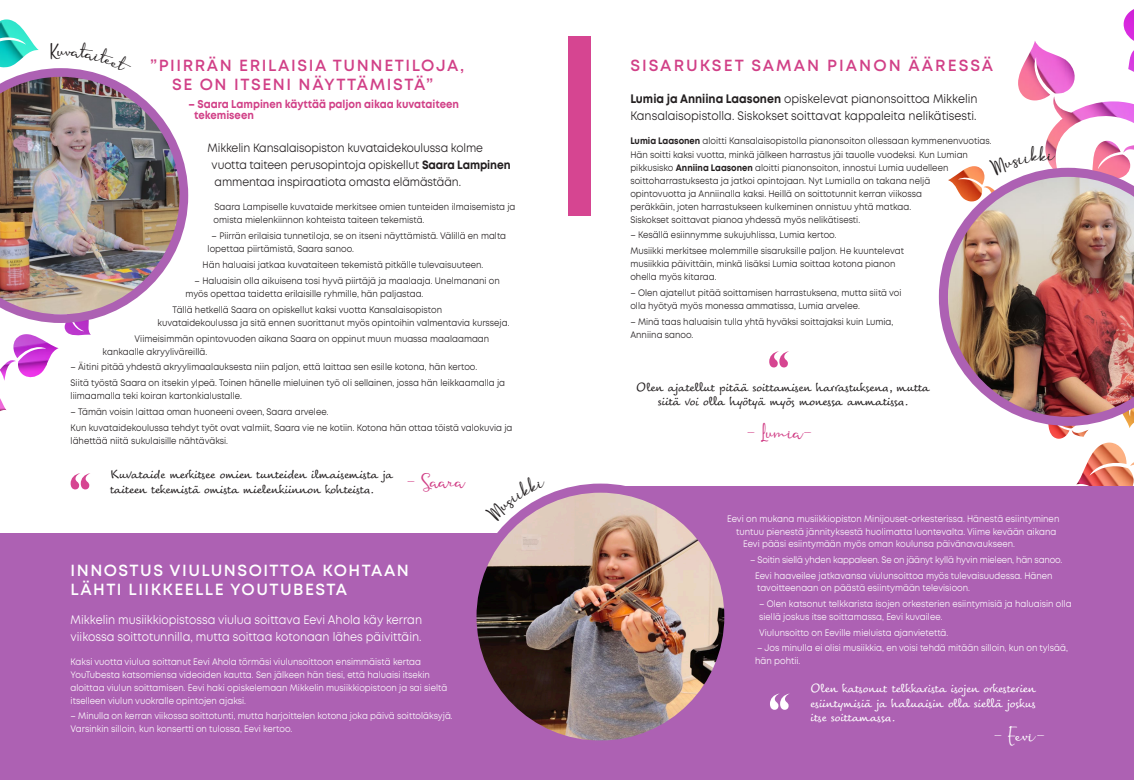
<style>
.page{position:relative;width:1134px;height:780px;background:#fff}
.page>*{position:absolute;margin:0;border:0;box-sizing:border-box;transform-origin:0 0}
.t1{font:19.9px "Anuin";letter-spacing:-.005em;color:#d14087;scale:.9 1}
.t2{font:19.9px "Anuin";color:#fff;scale:.9 1}
.t3{font:600 16.1px/18.9px "Mont";letter-spacing:.09em;color:#fff}
.t4{font:600 16.1px/18.9px "Mont";letter-spacing:.1em;color:#d14087;text-align:center}
.t5{font:600 16.1px "Mont";letter-spacing:.125em;color:#d14087}
.nostot{font:12.3px/14.2px "Tornac";color:#231f20;scale:.9 1}
.t6{font:12.3px/17px "Mont";color:#fff;scale:.9 1}
.t7{font:12.3px/17px "Mont";color:#231f20;scale:.9 1}
.nostot-2{font:12.3px/14.2px "Tornac";color:#fff;text-align:justify;scale:.9 1}
.t8{font:12px/17px "Mont";letter-spacing:-.01em;color:#231f20;scale:.9 1}
.t9{font:700 11.3px/11.8px "Mont";color:#d14087;scale:.9 1}
.Leipis_TPO{font:9.4px/13px "Mont";color:#231f20;scale:.9 1}
.Leipis_valkea_TPO{font:9.4px/12.8px "Mont";color:#fff;scale:.9 1}
.Leipis_valkea_TPO-2{font:9.4px "Mont";letter-spacing:-.02em;color:#fff;scale:.9 1}
.s1{font-weight:700}
</style>
<div class="page">
<img style="left:0;top:21px;width:26px;height:24px">
<img style="left:1058px;top:57px;width:76px;height:111px">
<img style="left:1018px;top:83px;width:16px;height:17px">
<svg style="left:1128px;top:10px;width:4px;height:4px"></svg>
<div style="left:0;top:533px;width:1134px;height:247px;background:#ad61b3"></div>
<div style="left:611px;top:486px;width:523px;height:294px;background:#ad61b3"></div>
<img style="left:0;top:68px;width:188px;height:255px">
<img style="left:939px;top:168px;width:195px;height:258px">
<svg style="left:71px;top:473px;width:19px;height:16px"></svg>
<svg style="left:769px;top:351px;width:20px;height:16px"></svg>
<div style="left:568px;top:36px;width:22px;height:180px;background:#d64591"></div>
<img style="left:477px;top:493px;width:246px;height:246px">
<div style="left:467px;top:483px;width:266px;height:266px;border:9px solid #ad61b3;border-radius:50%"></div>
<svg style="left:770px;top:693px;width:19px;height:16px"></svg>
<svg style="left:485px;top:493px;width:61px;height:30px"></svg>
<svg style="left:989px;top:145px;width:66px;height:31px"></svg>
<svg style="left:50px;top:68px;width:84px;height:6px"></svg>
<p class="t4" style="left:150px;top:56px;width:316px">”PIIRRÄN ERILAISIA TUNNETILOJA,<br>SE ON ITSENI NÄYTTÄMISTÄ”</p>
<p class="t9" style="left:194px;top:98px;width:296px;text-indent:-6px">– Saara Lampinen käyttää paljon aikaa kuvataiteen tekemiseen</p>
<p class="t8" style="left:212px;top:139px;width:334px;text-indent:-4px">Mikkelin Kansalaisopiston kuvataidekoulussa kolme vuotta taiteen perusopintoja opiskellut <span class="s1">Saara Lampinen </span>ammentaa inspiraatiota omasta elämästään.</p>
<p class="Leipis_TPO" style="left:214px;top:200px;width:337px">Saara Lampiselle kuvataide merkitsee omien tunteiden ilmaisemista ja omista mielenkiinnon kohteista taiteen tekemistä.</p>
<p class="Leipis_TPO" style="left:208px;top:229px;width:333px;text-indent:4px">– Piirrän erilaisia tunnetiloja, se on itseni näyttämistä. Välillä en malta lopettaa piirtämistä, Saara sanoo.</p>
<p class="Leipis_TPO" style="left:203px;top:258px;width:313px">Hän haluaisi jatkaa kuvataiteen tekemistä pitkälle tulevaisuuteen.</p>
<p class="Leipis_TPO" style="left:186px;top:274px;width:351px;text-indent:9px">– Haluaisin olla aikuisena tosi hyvä piirtäjä ja maalaaja. Unelmanani on myös opettaa taidetta erilaisille ryhmille, hän paljastaa.</p>
<p class="Leipis_TPO" style="left:158px;top:303px;width:393px;text-indent:15px">Tällä hetkellä Saara on opiskellut kaksi vuotta Kansalaisopiston kuvataidekoulussa ja sitä ennen suorittanut myös opintoihin valmentavia kursseja.</p>
<p class="Leipis_TPO" style="left:103px;top:332px;width:431px;text-indent:32px">Viimeisimmän opintovuoden aikana Saara on oppinut muun muassa maalaamaan kankaalle akryyliväreillä.</p>
<p class="Leipis_TPO" style="left:71px;top:360px;width:453px">– Äitini pitää yhdestä akryylimaalauksesta niin paljon, että laittaa sen esille kotona, hän kertoo.</p>
<p class="Leipis_TPO" style="left:71px;top:376px;width:484px">Siitä työstä Saara on itsekin ylpeä. Toinen hänelle mieluinen työ oli sellainen, jossa hän leikkaamalla ja liimaamalla teki koiran kartonkialustalle.</p>
<p class="Leipis_TPO" style="left:71px;top:405px;width:288px">– Tämän voisin laittaa oman huoneeni oveen, Saara arvelee.</p>
<p class="Leipis_TPO" style="left:71px;top:421px;width:492px">Kun kuvataidekoulussa tehdyt työt ovat valmiit, Saara vie ne kotiin. Kotona hän ottaa töistä valokuvia ja lähettää niitä sukulaisille nähtäväksi.</p>
<p class="nostot" style="left:110px;top:468px;width:316px">Kuvataide merkitsee omien tunteiden ilmaisemista ja taiteen tekemistä omista mielenkiinnon kohteista.</p>
<p class="t1" style="left:406px;top:469px;width:67px">- Saara</p>
<p class="t3" style="left:71px;top:561px;width:340px">INNOSTUS VIULUNSOITTOA KOHTAAN<br>LÄHTI LIIKKEELLE YOUTUBESTA</p>
<p class="t6" style="left:71px;top:611px;width:392px">Mikkelin musiikkiopistossa viulua soittava Eevi Ahola käy kerran viikossa soittotunnilla, mutta soittaa kotonaan lähes päivittäin.</p>
<p class="Leipis_valkea_TPO" style="left:71px;top:655px;width:420px">Kaksi vuotta viulua soittanut Eevi Ahola törmäsi viulunsoittoon ensimmäistä kertaa YouTubesta katsomiensa videoiden kautta. Sen jälkeen hän tiesi, että haluaisi itsekin aloittaa viulun soittamisen. Eevi haki opiskelemaan Mikkelin musiikkiopistoon ja sai sieltä itselleen viulun vuokralle opintojen ajaksi.</p>
<p class="Leipis_valkea_TPO" style="left:71px;top:709px;width:426px">– Minulla on kerran viikossa soittotunti, mutta harjoittelen kotona joka päivä soittoläksyjä.<br>Varsinkin silloin, kun konsertti on tulossa, Eevi kertoo.</p>
<p class="t5" style="left:630px;top:55px;width:364px">SISARUKSET SAMAN PIANON ÄÄRESSÄ</p>
<p class="t7" style="left:630px;top:90px;width:387px"><span class="s1">Lumia ja Anniina Laasonen</span> opiskelevat pianonsoittoa Mikkelin<br>Kansalaisopistolla. Siskokset soittavat kappaleita nelikätisesti.</p>
<p class="Leipis_TPO" style="left:630px;top:135px;width:403px"><span class="s1">Lumia Laasonen</span> aloitti Kansalaisopistolla pianonsoiton ollessaan kymmenenvuotias.<br>Hän soitti kaksi vuotta, minkä jälkeen harrastus jäi tauolle vuodeksi. Kun Lumian pikkusisko <span class="s1">Anniina Laasonen</span> aloitti pianonsoiton, innostui Lumia uudelleen soittoharrastuksesta ja jatkoi opintojaan. Nyt Lumialla on takana neljä<br>opintovuotta ja Anniinalla kaksi. Heillä on soittotunnit kerran viikossa<br>peräkkäin, joten harrastukseen kulkeminen onnistuu yhtä matkaa.<br>Siskokset soittavat pianoa yhdessä myös nelikätisesti.</p>
<p class="Leipis_TPO" style="left:630px;top:229px;width:231px">– Kesällä esiinnymme sukujuhlissa, Lumia kertoo.</p>
<p class="Leipis_TPO" style="left:630px;top:244px;width:306px">Musiikki merkitsee molemmille sisaruksille paljon. He kuuntelevat musiikkia päivittäin, minkä lisäksi Lumia soittaa kotona pianon ohella myös kitaraa.</p>
<p class="Leipis_TPO" style="left:630px;top:286px;width:303px">– Olen ajatellut pitää soittamisen harrastuksena, mutta siitä voi olla hyötyä myös monessa ammatissa, Lumia arvelee.</p>
<p class="Leipis_TPO" style="left:630px;top:315px;width:294px">– Minä taas haluaisin tulla yhtä hyväksi soittajaksi kuin Lumia,<br>Anniina sanoo.</p>
<p class="nostot" style="left:636px;top:381px;width:328px;text-align:center">Olen ajatellut pitää soittamisen harrastuksena, mutta siitä voi olla hyötyä myös monessa ammatissa.</p>
<p class="t1" style="left:746px;top:419px;width:75px">- Lumia-</p>
<p class="Leipis_valkea_TPO" style="left:727px;top:512px;width:371px">Eevi on mukana musiikkiopiston Minijouset-orkesterissa. Hänestä esiintyminen</p>
<p class="Leipis_valkea_TPO" style="left:736px;top:525px;width:357px">tuntuu pienestä jännityksestä huolimatta luontevalta. Viime kevään aikana</p>
<p class="Leipis_valkea_TPO" style="left:743px;top:537px;width:304px">Eevi pääsi esiintymään myös oman koulunsa päivänavaukseen.</p>
<p class="Leipis_valkea_TPO-2" style="left:750px;top:553px;width:348px">– Soitin siellä yhden kappaleen. Se on jäänyt kyllä hyvin mieleen, hän sanoo.</p>
<p class="Leipis_valkea_TPO" style="left:755px;top:569px;width:332px">Eevi haaveilee jatkavansa viulunsoittoa myös tulevaisuudessa. Hänen tavoitteenaan on päästä esiintymään televisioon.</p>
<p class="Leipis_valkea_TPO" style="left:759px;top:597px;width:349px">– Olen katsonut telkkarista isojen orkesterien esiintymisiä ja haluaisin olla siellä joskus itse soittamassa, Eevi kuvailee.</p>
<p class="Leipis_valkea_TPO" style="left:759px;top:626px;width:212px">Viulunsoitto on Eeville mieluista ajanvietettä.</p>
<p class="Leipis_valkea_TPO" style="left:755px;top:641px;width:349px">– Jos minulla ei olisi musiikkia, en voisi tehdä mitään silloin, kun on tylsää, hän pohtii.</p>
<p class="nostot-2" style="left:810px;top:682px;width:252px">Olen katsonut telkkarista isojen orkesterien esiintymisiä ja haluaisin olla siellä joskus itse soittamassa.</p>
<p class="t2" style="left:993px;top:722px;width:60px">- Eevi-</p>
</div>
